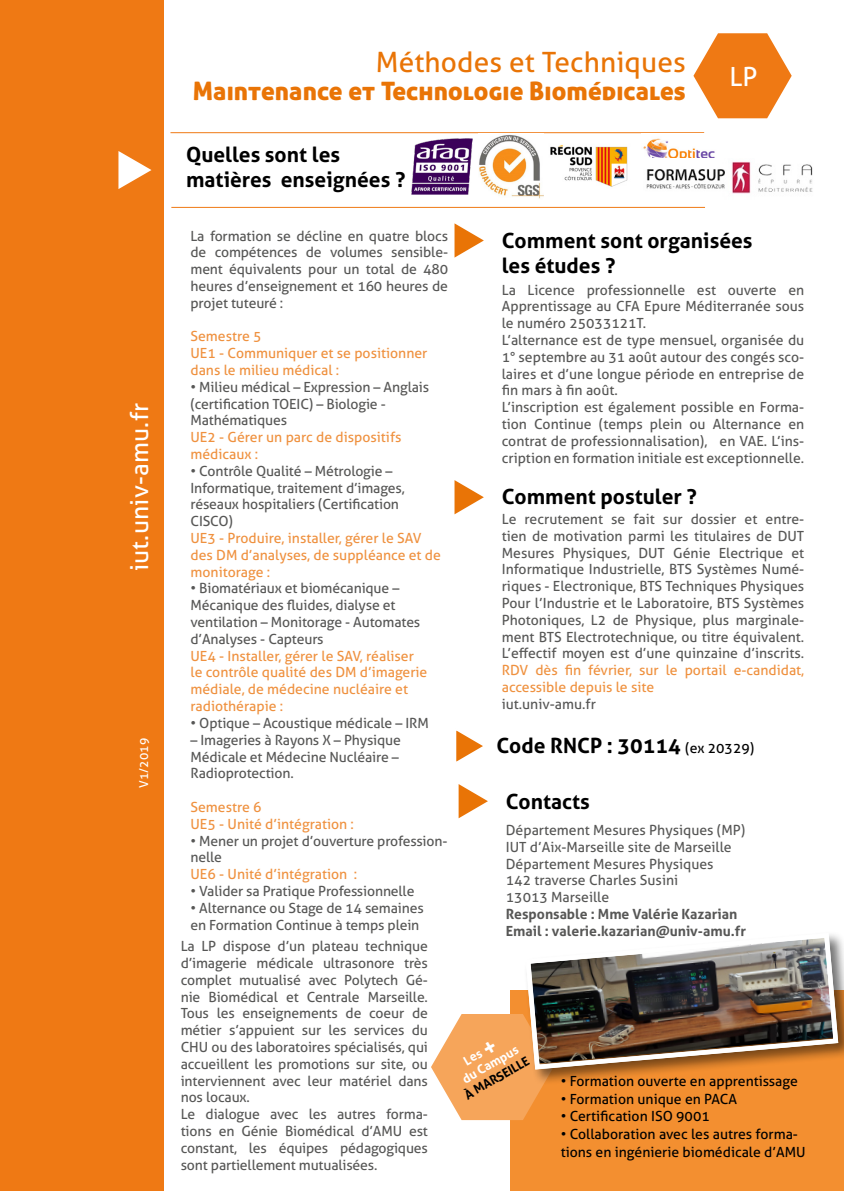
<style>
.page{position:relative;width:844px;height:1191px;background:#fff}
.page>*{position:absolute;margin:0;border:0;box-sizing:border-box;transform-origin:0 0}
.t1{font:28px "Aller";letter-spacing:.005em;color:#e97406}
.t2{font:26.43px "Aller";color:#fff}
.t3{font:25.38px "Aller Display";letter-spacing:.005em;color:#e97406}
.t4{font:24.5px "Aller";letter-spacing:.01em;color:#fff}
.t5{font:700 21px/25.2px "Aller";color:#000}
.t6{font:14px/16.8px "Aller";letter-spacing:-.01em;color:#575756}
.t7{font:14px/16.8px "Aller";color:#ef913f}
.t8{font:14px/17.5px "Aller";color:#000}
.t9{font:700 14px/16.8px "Aller";color:#575756}
.t10{font:700 12.6px/15px "Aller";color:#fff;text-align:center}
.t11{font:700 12.6px "Aller";color:#000}
.t12{font:12.25px "Aller";letter-spacing:.01em;color:#fff}
.s1{font-weight:400;font-size:14px}
.s2{font-size:23.28px}
</style>
<div class="page">
<div style="left:510px;top:990px;width:333px;height:201px;background:#f38f30"></div>
<div style="left:0;top:0;width:164px;height:1191px;background:#ef7914"></div>
<svg style="left:118px;top:151px;width:33px;height:38px"></svg>
<hr style="left:170px;top:132px;width:534px;height:1px;background:#ef7914">
<hr style="left:171px;top:207px;width:533px;height:1px;background:#ef7914">
<svg style="left:693px;top:33px;width:98px;height:85px"></svg>
<svg style="left:454px;top:480px;width:29px;height:34px"></svg>
<svg style="left:458px;top:784px;width:30px;height:34px"></svg>
<svg style="left:838px;top:937px;width:2px;height:120px"></svg>
<svg style="left:829px;top:934px;width:9px;height:123px"></svg>
<img style="left:431px;top:936px;width:403px;height:184px">
<img style="left:411px;top:138px;width:61px;height:56px">
<img style="left:550px;top:145px;width:78px;height:42px">
<img style="left:479px;top:135px;width:64px;height:64px">
<svg style="left:454px;top:223px;width:29px;height:35px"></svg>
<img style="left:643px;top:138px;width:72px;height:20px">
<svg style="left:456px;top:730px;width:27px;height:32px"></svg>
<img style="left:646px;top:161px;width:167px;height:33px">
<h3 class="t4" style="left:124px;top:571px;width:170px;rotate:-90deg">iut.univ-amu.fr</h3>
<p class="t12" style="left:136px;top:788px;width:52px;rotate:-90deg">V1/2019</p>
<h1 class="t1" style="left:375px;top:45px;width:311px">Méthodes et Techniques</h1>
<h3 class="t3" style="left:193px;top:74px;width:494px">Maintenance et Technologie Biomédicales</h3>
<h3 class="t5" style="left:186px;top:142px;width:221px">Quelles sont les matières enseignées ?</h3>
<h2 class="t2" style="left:729px;top:60px;width:29px">LP</h2>
<p class="t6" style="left:190px;top:227px;width:259px;text-align:justify">La formation se décline en quatre blocs de compétences de volumes sensible&shy;ment équivalents pour un total de 480 heures d’enseignement et 160 heures de projet tuteuré :</p>
<p class="t7" style="left:190px;top:328px;width:238px">Semestre 5<br>UE1 - Communiquer et se positionner dans le milieu médical :</p>
<p class="t6" style="left:190px;top:378px;width:240px">• Milieu médical – Expression – Anglais (certification TOEIC) – Biologie -<br>Mathématiques</p>
<p class="t7" style="left:190px;top:429px;width:212px">UE2 - Gérer un parc de dispositifs médicaux :</p>
<p class="t6" style="left:190px;top:462px;width:216px">• Contrôle Qualité – Métrologie –<br>Informatique, traitement d’images, réseaux hospitaliers (Certification<br>CISCO)</p>
<p class="t7" style="left:190px;top:529px;width:252px">UE3 - Produire, installer, gérer le SAV des DM d’analyses, de suppléance et de monitorage :</p>
<p class="t6" style="left:190px;top:580px;width:231px">• Biomatériaux et biomécanique –<br>Mécanique des fluides, dialyse et ventilation – Monitorage - Automates d’Analyses - Capteurs</p>
<p class="t7" style="left:190px;top:647px;width:238px">UE4 - Installer, gérer le SAV, réaliser le contrôle qualité des DM d’imagerie médiale, de médecine nucléaire et radiothérapie :</p>
<p class="t6" style="left:190px;top:714px;width:240px">• Optique – Acoustique médicale – IRM</p>
<p class="t6" style="left:190px;top:731px;width:212px">– Imageries à Rayons X – Physique<br>Médicale et Médecine Nucléaire –<br>Radioprotection.</p>
<p class="t7" style="left:190px;top:798px;width:165px">Semestre 6<br>UE5 - Unité d’intégration :</p>
<p class="t6" style="left:190px;top:832px;width:258px">• Mener un projet d’ouverture profession&shy;nelle</p>
<p class="t7" style="left:190px;top:865px;width:168px">UE6 - Unité d’intégration :</p>
<p class="t6" style="left:190px;top:882px;width:225px">• Valider sa Pratique Professionnelle</p>
<p class="t6" style="left:190px;top:899px;width:235px">• Alternance ou Stage de 14 semaines en Formation Continue à temps plein</p>
<p class="t6" style="left:181px;top:937px;width:249px">La LP dispose d’un plateau technique d’imagerie médicale ultrasonore très complet mutualisé avec Polytech Gé&shy;nie Biomédical et Centrale Marseille.<br>Tous les enseignements de coeur de métier s’appuient sur les services du CHU ou des laboratoires spécialisés, qui accueillent les promotions sur site, ou interviennent avec leur matériel dans nos locaux.<br>Le dialogue avec les autres forma&shy;tions en Génie Biomédical d’AMU est constant, les équipes pédagogiques sont partiellement mutualisées.</p>
<h3 class="t5" style="left:501px;top:227px;width:252px">Comment sont organisées les études ?</h3>
<p class="t6" style="left:501px;top:281px;width:304px">La Licence professionnelle est ouverte en Apprentissage au CFA Epure Méditerranée sous le numéro 25033121T.<br>L’alternance est de type mensuel, organisée du 1° septembre au 31 août autour des congés sco&shy;laires et d’une longue période en entreprise de fin mars à fin août.<br>L’inscription est également possible en Forma&shy;tion Continue (temps plein ou Alternance en contrat de professionnalisation), en VAE. L’ins&shy;cription en formation initiale est exceptionnelle.</p>
<h3 class="t5" style="left:501px;top:484px;width:196px">Comment postuler ?</h3>
<p class="t6" style="left:501px;top:510px;width:304px;text-align:justify">Le recrutement se fait sur dossier et entre&shy;tien de motivation parmi les titulaires de DUT Mesures Physiques, DUT Génie Electrique et Informatique Industrielle, BTS Systèmes Numé&shy;riques - Electronique, BTS Techniques Physiques Pour l’Industrie et le Laboratoire, BTS Systèmes Photoniques, L2 de Physique, plus marginale&shy;ment BTS Electrotechnique, ou titre équivalent.<br>L’effectif moyen est d’une quinzaine d’inscrits.</p>
<p class="t7" style="left:501px;top:662px;width:304px">RDV dès fin février, sur le portail e-candidat, accessible depuis le site</p>
<p class="t6" style="left:501px;top:695px;width:96px">iut.univ-amu.fr</p>
<h3 class="t5" style="left:496px;top:733px;width:259px">Code RNCP : 30114 <span class="s1">(ex 20329)</span></h3>
<h3 class="t5" style="left:505px;top:789px;width:85px">Contacts</h3>
<p class="t6" style="left:505px;top:821px;width:241px">Département Mesures Physiques (MP)<br>IUT d’Aix-Marseille site de Marseille<br>Département Mesures Physiques<br>142 traverse Charles Susini<br>13013 Marseille</p>
<p class="t9" style="left:505px;top:905px;width:241px">Responsable : Mme Valérie Kazarian<br>Email : valerie.kazarian@univ-amu.fr</p>
<p class="t10" style="left:451px;top:1060px;width:64px;rotate:-30deg">Les <span class="s2">+<br></span>du Campus</p>
<p class="t11" style="left:461px;top:1089px;width:74px;rotate:-30deg">À MARSEILLE</p>
<p class="t8" style="left:560px;top:1072px;width:239px">• Formation ouverte en apprentissage</p>
<p class="t8" style="left:560px;top:1090px;width:178px">• Formation unique en PACA</p>
<p class="t8" style="left:560px;top:1107px;width:151px">• Certification ISO 9001</p>
<p class="t8" style="left:560px;top:1125px;width:246px">• Collaboration avec les autres forma&shy;tions en ingénierie biomédicale d’AMU</p>
</div>
